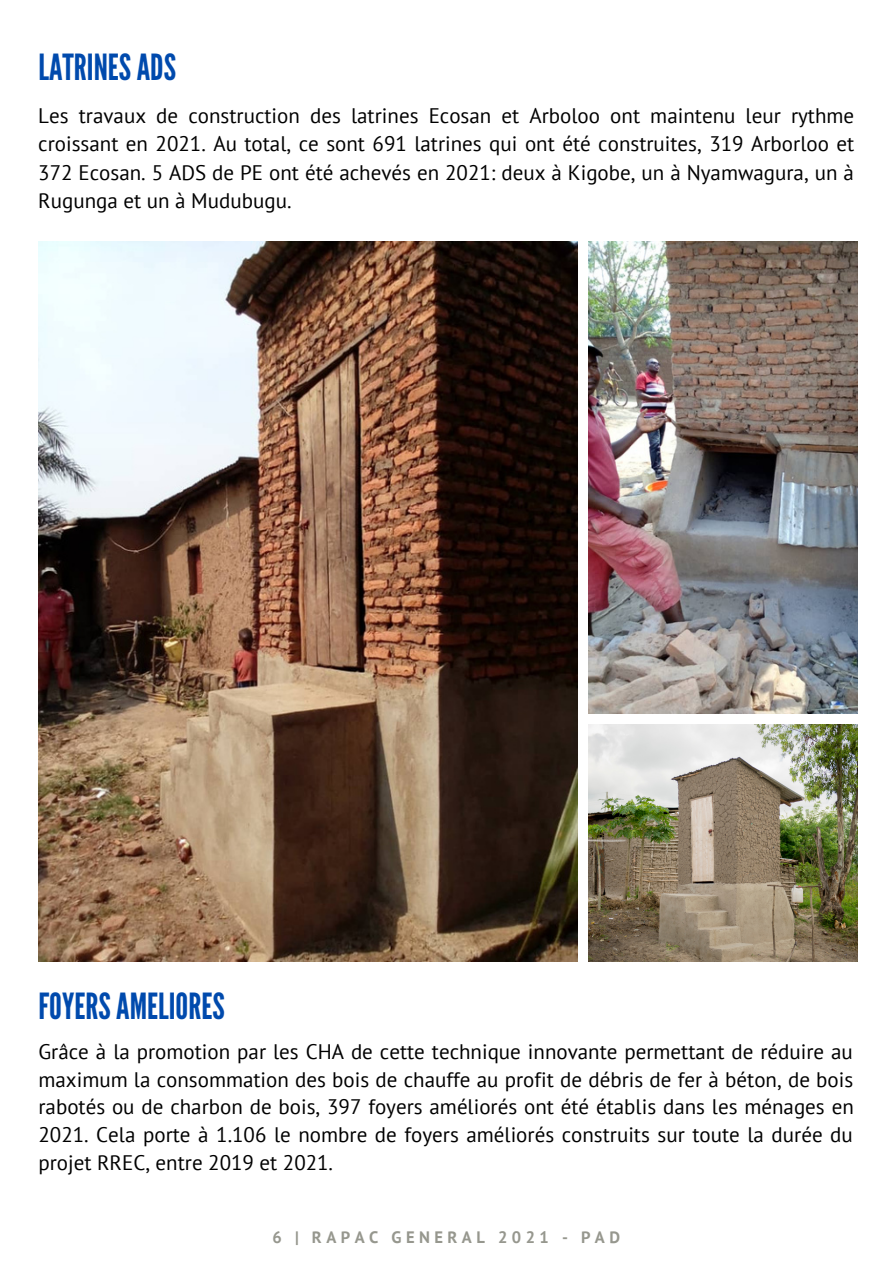
<style>
.page{position:relative;width:893px;height:1264px;background:#fff}
.page>*{position:absolute;margin:0;border:0;box-sizing:border-box;transform-origin:0 0}
.t1{font:36px "League Gothic";color:#004aad}
.t2{font:21px/27.8px "PT Sans";color:#000;text-align:justify}
.t3{font:700 16.5px "PT Sans";letter-spacing:.27em;color:#96978e}
</style>
<div class="page">
<img style="left:588px;top:725px;width:269px;height:236px">
<img style="left:38px;top:241px;width:539px;height:720px">
<img style="left:588px;top:241px;width:269px;height:472px">
<h1 class="t1" style="left:38px;top:47px;width:139px">LATRINESADS</h1>
<p class="t2" style="left:38px;top:101px;width:817px;line-height:28.5px">Les travaux de construction des latrines Ecosan et Arboloo ont maintenu leur rythme croissant en 2021. Au total, ce sont 691 latrines qui ont été construites, 319 Arborloo et 372 Ecosan. 5 ADS de PE ont été achevés en 2021: deux à Kigobe, un à Nyamwagura, un à Rugunga et un à Mudubugu.</p>
<h1 class="t1" style="left:38px;top:985px;width:188px">FOYERSAMELIORES</h1>
<p class="t2" style="left:38px;top:1037px;width:816px">Grâce à la promotion par les CHA de cette technique innovante permettant de réduire au maximum la consommation des bois de chauffe au profit de débris de fer à béton, de bois rabotés ou de charbon de bois, 397 foyers améliorés ont été établis dans les ménages en 2021. Cela porte à 1.106 le nombre de foyers améliorés construits sur toute la durée du projet RREC, entre 2019 et 2021.</p>
<p class="t3" style="left:272px;top:1226px;width:349px">6 | RAPAC GENERAL 2021 - PAD</p>
</div>
